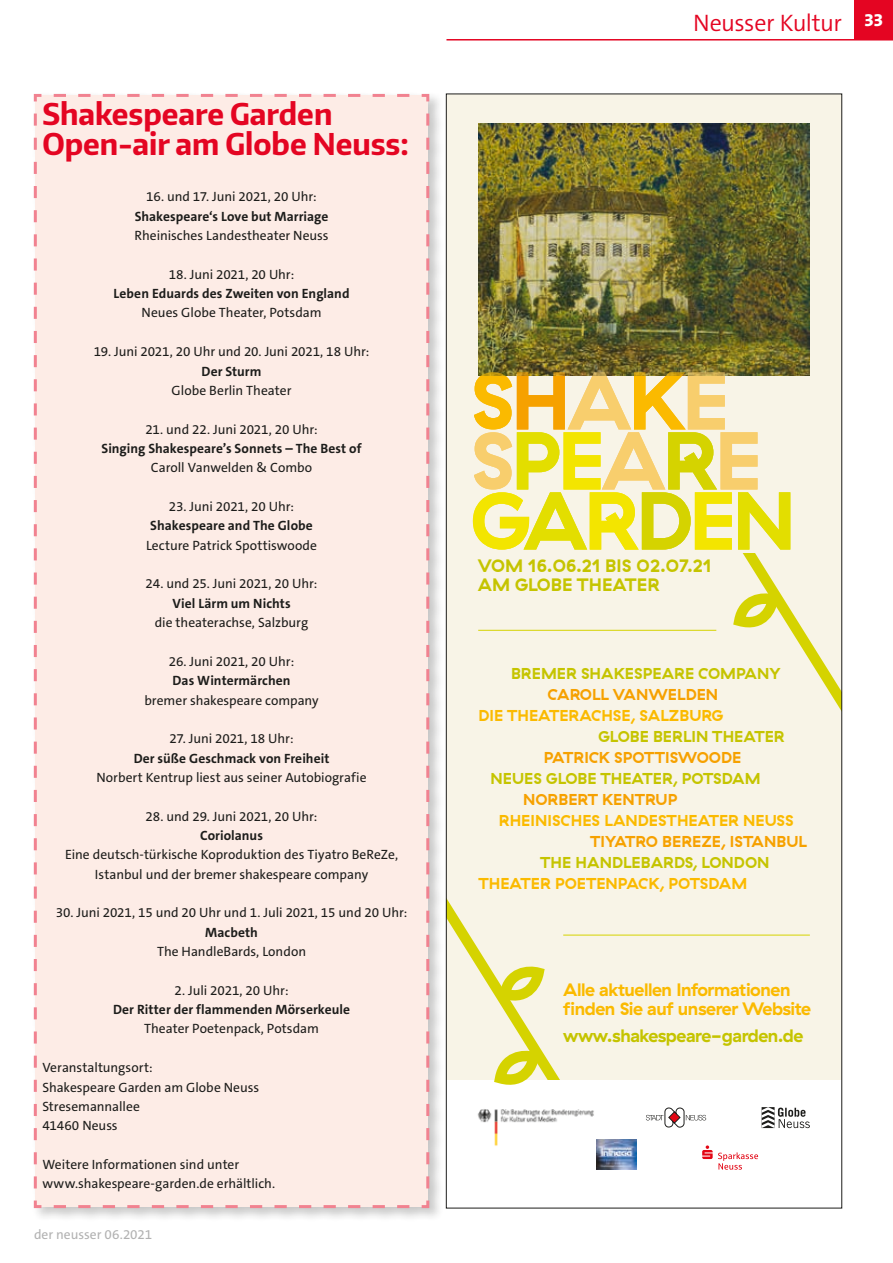
<style>
.page{position:relative;width:893px;height:1263px;background:#fff}
.page>*{position:absolute;margin:0;border:0;box-sizing:border-box;transform-origin:0 0}
.t1{font:700 81.75px/60px "GT Haptik";letter-spacing:-.05em;color:#f8ce6d}
.t2{font:700 30px/30px "Encode Sans Narrow";color:#e40522}
.t3{font:300 24px "The Sans C5";letter-spacing:-.025em;color:#e40522}
.t4{font:700 18px/19.5px "GT Haptik";letter-spacing:-.025em;color:#fbba00}
.t5{font:700 18px/19.5px "GT Haptik";letter-spacing:-.005em;color:#c5c400}
.t6{font:700 18px "GT Haptik";letter-spacing:-.025em;color:#c5c400}
.t7{font:800 18px "The Sans C5";color:#fff}
.t8{font:700 15.75px "GT Haptik";letter-spacing:.005em;color:#c5c400}
.t9{font:700 15.75px "GT Haptik";letter-spacing:.005em;color:#fbba00}
.t10{font:700 15.75px "GT Haptik";letter-spacing:.005em;color:#f6a100}
.t11{font:13.5px/19.4px "The Sans C5";letter-spacing:-.005em;color:#1d1d1b}
.t12{font:700 13.5px "The Sans C5";letter-spacing:.005em;color:#1d1d1b}
.t13{font:13.5px "The Sans C5";color:#b2b2b2}
.s1{color:#fbba00}
.s2{color:#f6a100}
.s3{color:#e3de00}
.s4{color:#f3e500}
.s5{color:#d5d300}
</style>
<div class="page">
<hr style="left:446px;top:39px;width:447px;height:2px;background:#e40522">
<div style="left:855px;top:0;width:38px;height:40px;background:#e40522"></div>
<div style="left:446px;top:94px;width:396px;height:989px;background:#f8f4e7"></div>
<svg style="left:634px;top:553px;width:206px;height:156px"></svg>
<img style="left:478px;top:124px;width:332px;height:251px">
<svg style="left:727px;top:588px;width:59px;height:40px"></svg>
<hr style="left:563px;top:935px;width:247px;height:1px;background:#d5d300">
<hr style="left:478px;top:630px;width:238px;height:1px;background:#d5d300">
<svg style="left:448px;top:901px;width:191px;height:179px"></svg>
<svg style="left:493px;top:961px;width:58px;height:40px"></svg>
<div style="left:446px;top:1080px;width:396px;height:128px;background:#fff"></div>
<svg style="left:488px;top:1045px;width:59px;height:40px"></svg>
<svg style="left:702px;top:1145px;width:56px;height:25px"></svg>
<svg style="left:762px;top:1107px;width:48px;height:21px"></svg>
<svg style="left:646px;top:1108px;width:60px;height:19px"></svg>
<img style="left:477px;top:1109px;width:120px;height:48px">
<img style="left:597px;top:1139px;width:39px;height:31px">
<div style="left:31px;top:91px;width:413px;height:1132px;background:#1d1d1b;opacity:.5"></div>
<div style="left:32px;top:92px;width:399px;height:1117px;background:#fdece6"></div>
<h2 class="t2" style="left:42px;top:98px;width:368px">Shakespeare Garden<br>Open-air am Globe Neuss:</h2>
<p class="t11" style="left:146px;top:187px;width:172px">16. und 17. Juni 2021, 20 Uhr:</p>
<p class="t12" style="left:135px;top:207px;width:195px">Shakespeare‘s Love but Marriage</p>
<p class="t11" style="left:134px;top:226px;width:196px">Rheinisches Landestheater Neuss</p>
<p class="t11" style="left:169px;top:265px;width:127px">18. Juni 2021, 20 Uhr:</p>
<p class="t12" style="left:114px;top:285px;width:237px">Leben Eduards des Zweiten von England</p>
<p class="t11" style="left:142px;top:303px;width:181px">Neues Globe Theater, Potsdam</p>
<p class="t11" style="left:94px;top:342px;width:277px">19. Juni 2021, 20 Uhr und 20. Juni 2021, 18 Uhr:</p>
<p class="t12" style="left:202px;top:362px;width:61px">Der Sturm</p>
<p class="t11" style="left:172px;top:381px;width:121px">Globe Berlin Theater</p>
<p class="t11" style="left:145px;top:419px;width:174px">21. und 22. Juni 2021, 20 Uhr:</p>
<p class="t12" style="left:102px;top:440px;width:262px">Singing Shakespeare’s Sonnets – The Best of</p>
<p class="t11" style="left:151px;top:458px;width:163px">Caroll Vanwelden &amp; Combo</p>
<p class="t11" style="left:169px;top:497px;width:127px">23. Juni 2021, 20 Uhr:</p>
<p class="t12" style="left:150px;top:517px;width:164px">Shakespeare and The Globe</p>
<p class="t11" style="left:146px;top:535px;width:172px">Lecture Patrick Spottiswoode</p>
<p class="t11" style="left:146px;top:574px;width:173px">24. und 25. Juni 2021, 20 Uhr:</p>
<p class="t12" style="left:172px;top:594px;width:120px">Viel Lärm um Nichts</p>
<p class="t11" style="left:155px;top:613px;width:155px">die theaterachse, Salzburg</p>
<p class="t11" style="left:169px;top:652px;width:127px">26. Juni 2021, 20 Uhr:</p>
<p class="t12" style="left:173px;top:672px;width:119px">Das Wintermärchen</p>
<p class="t11" style="left:144px;top:690px;width:176px">bremer shakespeare company</p>
<p class="t11" style="left:169px;top:729px;width:126px">27. Juni 2021, 18 Uhr:</p>
<p class="t12" style="left:134px;top:749px;width:197px">Der süße Geschmack von Freiheit</p>
<p class="t11" style="left:96px;top:768px;width:272px">Norbert Kentrup liest aus seiner Autobiografie</p>
<p class="t11" style="left:146px;top:806px;width:173px">28. und 29. Juni 2021, 20 Uhr:</p>
<p class="t12" style="left:200px;top:827px;width:64px">Coriolanus</p>
<p class="t11" style="left:65px;top:845px;width:335px;text-align:center">Eine deutsch-türkische Koproduktion des Tiyatro BeReZe,<br>Istanbul und der bremer shakespeare company</p>
<p class="t11" style="left:56px;top:903px;width:353px">30. Juni 2021, 15 und 20 Uhr und 1. Juli 2021, 15 und 20 Uhr:</p>
<p class="t12" style="left:205px;top:923px;width:54px">Macbeth</p>
<p class="t11" style="left:157px;top:942px;width:151px">The HandleBards, London</p>
<p class="t11" style="left:175px;top:981px;width:115px">2. Juli 2021, 20 Uhr:</p>
<p class="t12" style="left:113px;top:1001px;width:238px">Der Ritter der flammenden Mörserkeule</p>
<p class="t11" style="left:144px;top:1019px;width:176px">Theater Poetenpack, Potsdam</p>
<p class="t11" style="left:42px;top:1058px;width:218px">Veranstaltungsort:<br>Shakespeare Garden am Globe Neuss<br>Stresemannallee<br>41460 Neuss</p>
<p class="t11" style="left:42px;top:1155px;width:234px">Weitere Informationen sind unter www.shakespeare-garden.de erhältlich.</p>
<p class="t13" style="left:34px;top:1226px;width:120px">der neusser 06.2021</p>
<h3 class="t3" style="left:693px;top:8px;width:150px">Neusser Kultur</h3>
<h3 class="t7" style="left:864px;top:8px;width:21px">33</h3>
<h1 class="t1" style="left:469px;top:372px;width:328px"><span class="s1">S</span><span class="s2">H</span>A<span class="s1">K</span>E<br>S<span class="s3">P</span><span class="s4">E</span>A<span class="s5">R</span>E<br><span class="s4">G</span><span class="s3">A</span><span class="s4">R</span><span class="s5">D</span><span class="s4">E</span><span class="s3">N</span></h1>
<h3 class="t5" style="left:478px;top:556px;width:235px">VOM 16.06.21 BIS 02.07.21<br>AM GLOBE THEATER</h3>
<p class="t8" style="left:511px;top:664px;width:271px">BREMER SHAKESPEARE COMPANY</p>
<p class="t10" style="left:548px;top:685px;width:172px">CAROLL VANWELDEN</p>
<p class="t9" style="left:478px;top:706px;width:247px">DIE THEATERACHSE, SALZBURG</p>
<p class="t8" style="left:598px;top:727px;width:188px">GLOBE BERLIN THEATER</p>
<p class="t10" style="left:544px;top:748px;width:199px">PATRICK SPOTTISWOODE</p>
<p class="t8" style="left:491px;top:769px;width:272px">NEUES GLOBE THEATER, POTSDAM</p>
<p class="t10" style="left:523px;top:790px;width:156px">NORBERT KENTRUP</p>
<p class="t9" style="left:499px;top:811px;width:297px">RHEINISCHES LANDESTHEATER NEUSS</p>
<p class="t10" style="left:590px;top:832px;width:218px">TIYATRO BEREZE, ISTANBUL</p>
<p class="t8" style="left:540px;top:853px;width:231px">THE HANDLEBARDS, LONDON</p>
<p class="t9" style="left:478px;top:874px;width:270px">THEATER POETENPACK, POTSDAM</p>
<h3 class="t4" style="left:563px;top:980px;width:249px">Alle aktuellen Informationen finden Sie auf unserer Website</h3>
<h3 class="t6" style="left:563px;top:1025px;width:242px">www.shakespeare-garden.de</h3>
</div>
